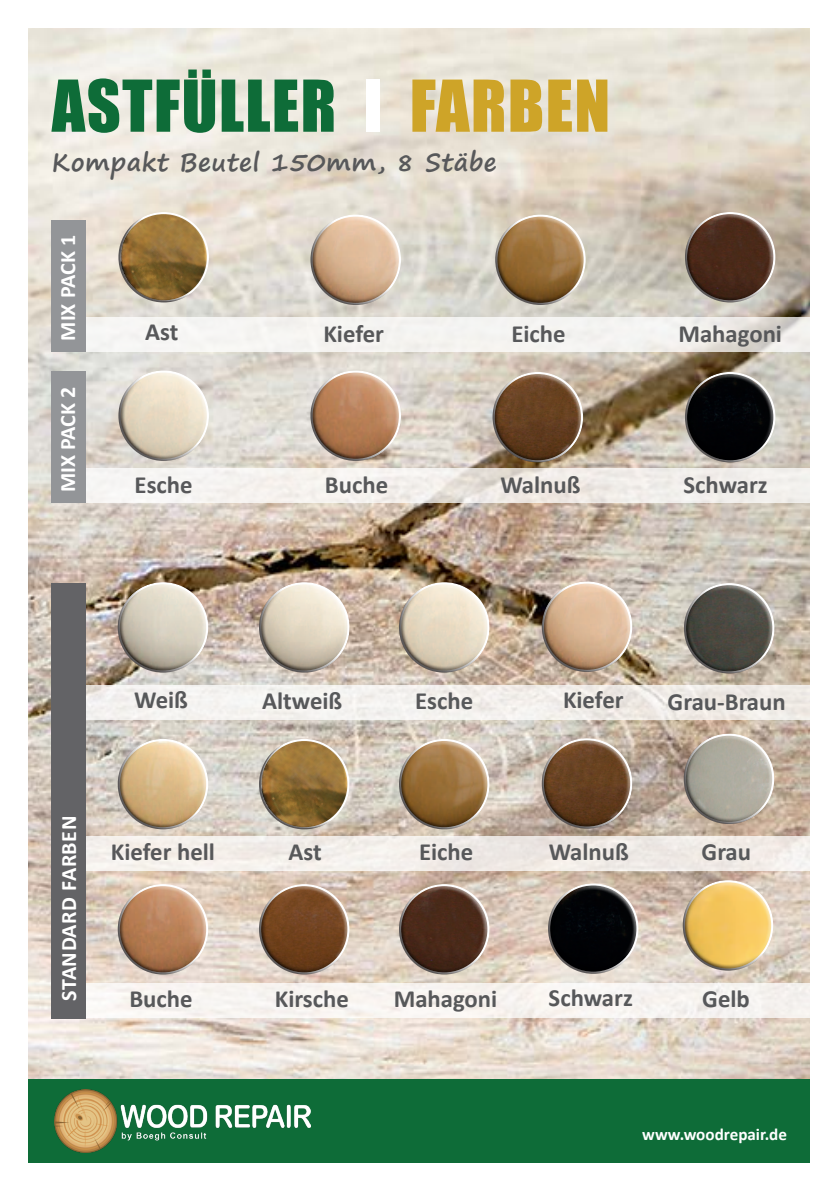
<style>
.page{position:relative;width:840px;height:1191px;background:#fff}
.page>*{position:absolute;margin:0;border:0;box-sizing:border-box;transform-origin:0 0}
.t1{font:66px "Impact";letter-spacing:.02em;color:#0e6c38}
.t2{font:700 24.8px "Calibri";color:#57585a}
.t3{font:700 24.8px "Segoe Print";letter-spacing:.02em;color:#57585a}
.t4{font:700 22px "Calibri";color:#fff}
.t5{font:700 22px "Calibri";letter-spacing:.025em;color:#fff}
.t6{font:700 17px "Calibri";color:#fff}
.s1{color:#fff}
.s2{color:#cea428}
</style>
<div class="page">
<img style="left:28px;top:28px;width:780px;height:1051px">
<div style="left:75px;top:983px;width:735px;height:35px;background:#f8f4f1"></div>
<div style="left:75px;top:836px;width:735px;height:34px;background:#f2ede8"></div>
<svg style="left:86px;top:468px;width:724px;height:35px;fill:#f3f0ed"></svg>
<div style="left:75px;top:685px;width:735px;height:34px;background:linear-gradient(to right,#f5f4f3,#eeeae4)"></div>
<svg style="left:86px;top:317px;width:724px;height:35px;fill:#f4f4f1"></svg>
<div style="left:131px;top:735px;width:78px;height:87px;background:#fff;opacity:.75"></div>
<div style="left:115px;top:743px;width:85px;height:88px;background:#231f20;opacity:.75"></div>
<div style="left:131px;top:580px;width:78px;height:86px;background:#fff;opacity:.75"></div>
<div style="left:115px;top:586px;width:85px;height:88px;background:#231f20;opacity:.75"></div>
<div style="left:131px;top:880px;width:78px;height:87px;background:#fff;opacity:.75"></div>
<div style="left:115px;top:888px;width:85px;height:86px;background:#231f20;opacity:.75"></div>
<div style="left:324px;top:367px;width:78px;height:87px;background:#fff;opacity:.75"></div>
<div style="left:308px;top:374px;width:84px;height:87px;background:#231f20;opacity:.75"></div>
<div style="left:697px;top:730px;width:78px;height:87px;background:#fff;opacity:.75"></div>
<div style="left:681px;top:738px;width:84px;height:86px;background:#231f20;opacity:.75"></div>
<div style="left:555px;top:734px;width:78px;height:88px;background:#fff;opacity:.75"></div>
<div style="left:537px;top:742px;width:86px;height:88px;background:#231f20;opacity:.75"></div>
<div style="left:505px;top:368px;width:79px;height:88px;background:#fff;opacity:.75"></div>
<div style="left:488px;top:376px;width:86px;height:88px;background:#231f20;opacity:.75"></div>
<div style="left:555px;top:579px;width:78px;height:86px;background:#fff;opacity:.75"></div>
<div style="left:537px;top:585px;width:86px;height:88px;background:#231f20;opacity:.75"></div>
<div style="left:324px;top:212px;width:78px;height:86px;background:#fff;opacity:.75"></div>
<div style="left:306px;top:218px;width:86px;height:88px;background:#231f20;opacity:.75"></div>
<div style="left:561px;top:880px;width:79px;height:86px;background:#fff;opacity:.75"></div>
<div style="left:544px;top:887px;width:85px;height:87px;background:#231f20;opacity:.75"></div>
<div style="left:698px;top:368px;width:78px;height:87px;background:#fff;opacity:.75"></div>
<div style="left:680px;top:376px;width:86px;height:86px;background:#231f20;opacity:.75"></div>
<div style="left:695px;top:877px;width:79px;height:87px;background:#fff;opacity:.75"></div>
<div style="left:678px;top:884px;width:86px;height:87px;background:#231f20;opacity:.75"></div>
<div style="left:281px;top:736px;width:70px;height:90px;background:#fff;opacity:.75"></div>
<div style="left:257px;top:740px;width:75px;height:90px;background:#231f20;opacity:.75"></div>
<div style="left:140px;top:210px;width:71px;height:89px;background:#fff;opacity:.75"></div>
<div style="left:117px;top:213px;width:74px;height:91px;background:#231f20;opacity:.75"></div>
<div style="left:412px;top:735px;width:78px;height:88px;background:#fff;opacity:.75"></div>
<div style="left:396px;top:743px;width:84px;height:88px;background:#231f20;opacity:.75"></div>
<div style="left:508px;top:211px;width:78px;height:87px;background:#fff;opacity:.75"></div>
<div style="left:492px;top:219px;width:84px;height:88px;background:#231f20;opacity:.75"></div>
<div style="left:273px;top:580px;width:76px;height:86px;background:#fff;opacity:.75"></div>
<div style="left:255px;top:586px;width:86px;height:88px;background:#231f20;opacity:.75"></div>
<div style="left:412px;top:580px;width:78px;height:86px;background:#fff;opacity:.75"></div>
<div style="left:396px;top:586px;width:84px;height:88px;background:#231f20;opacity:.75"></div>
<div style="left:132px;top:368px;width:78px;height:86px;background:#fff;opacity:.75"></div>
<div style="left:116px;top:374px;width:84px;height:88px;background:#231f20;opacity:.75"></div>
<div style="left:273px;top:880px;width:76px;height:87px;background:#fff;opacity:.75"></div>
<div style="left:255px;top:888px;width:85px;height:86px;background:#231f20;opacity:.75"></div>
<div style="left:412px;top:880px;width:78px;height:87px;background:#fff;opacity:.75"></div>
<div style="left:396px;top:888px;width:84px;height:86px;background:#231f20;opacity:.75"></div>
<div style="left:697px;top:209px;width:79px;height:87px;background:#fff;opacity:.75"></div>
<div style="left:682px;top:216px;width:84px;height:87px;background:#231f20;opacity:.75"></div>
<div style="left:697px;top:580px;width:78px;height:87px;background:#fff;opacity:.75"></div>
<div style="left:679px;top:587px;width:86px;height:87px;background:#231f20;opacity:.75"></div>
<div style="left:52px;top:583px;width:34px;height:435px;background:#636366"></div>
<div style="left:52px;top:371px;width:34px;height:132px;background:#939598"></div>
<div style="left:52px;top:220px;width:34px;height:132px;background:#939598"></div>
<div style="left:28px;top:1079px;width:781px;height:84px;background:#0e6c38"></div>
<img style="left:54px;top:1089px;width:256px;height:63px">
<p class="t1" style="left:52px;top:55px;width:559px">ASTFÜLLER <span class="s1">I</span> <span class="s2">FARBEN</span></p>
<p class="t3" style="left:52px;top:140px;width:446px">Kompakt Beutel 150mm, 8 Stäbe</p>
<p class="t4" style="left:54px;top:341px;width:107px;rotate:-90deg">MIX PACK 1</p>
<p class="t4" style="left:54px;top:492px;width:107px;rotate:-90deg">MIX PACK 2</p>
<p class="t2" style="left:145px;top:316px;width:35px">Ast</p>
<p class="t2" style="left:135px;top:469px;width:60px">Esche</p>
<p class="t2" style="left:323px;top:317px;width:62px">Kiefer</p>
<p class="t2" style="left:324px;top:469px;width:65px">Buche</p>
<p class="t2" style="left:511px;top:317px;width:56px">Eiche</p>
<p class="t2" style="left:500px;top:469px;width:82px">Walnuß</p>
<p class="t2" style="left:678px;top:317px;width:105px">Mahagoni</p>
<p class="t2" style="left:683px;top:469px;width:86px">Schwarz</p>
<p class="t2" style="left:134px;top:683px;width:55px">Weiß</p>
<p class="t5" style="left:55px;top:1001px;width:187px;rotate:-90deg">STANDARD FARBEN</p>
<p class="t2" style="left:111px;top:836px;width:106px">Kiefer hell</p>
<p class="t2" style="left:129px;top:983px;width:65px">Buche</p>
<p class="t2" style="left:262px;top:685px;width:82px">Altweiß</p>
<p class="t2" style="left:562px;top:684px;width:62px">Kiefer</p>
<p class="t2" style="left:415px;top:685px;width:60px">Esche</p>
<p class="t2" style="left:667px;top:686px;width:120px">Grau-Braun</p>
<p class="t2" style="left:288px;top:836px;width:35px">Ast</p>
<p class="t2" style="left:419px;top:836px;width:56px">Eiche</p>
<p class="t2" style="left:274px;top:983px;width:76px">Kirsche</p>
<p class="t2" style="left:393px;top:983px;width:105px">Mahagoni</p>
<p class="t2" style="left:548px;top:835px;width:82px">Walnuß</p>
<p class="t2" style="left:701px;top:836px;width:51px">Grau</p>
<p class="t2" style="left:548px;top:982px;width:86px">Schwarz</p>
<p class="t2" style="left:701px;top:983px;width:49px">Gelb</p>
<p class="t6" style="left:642px;top:1123px;width:146px">www.woodrepair.de</p>
</div>
